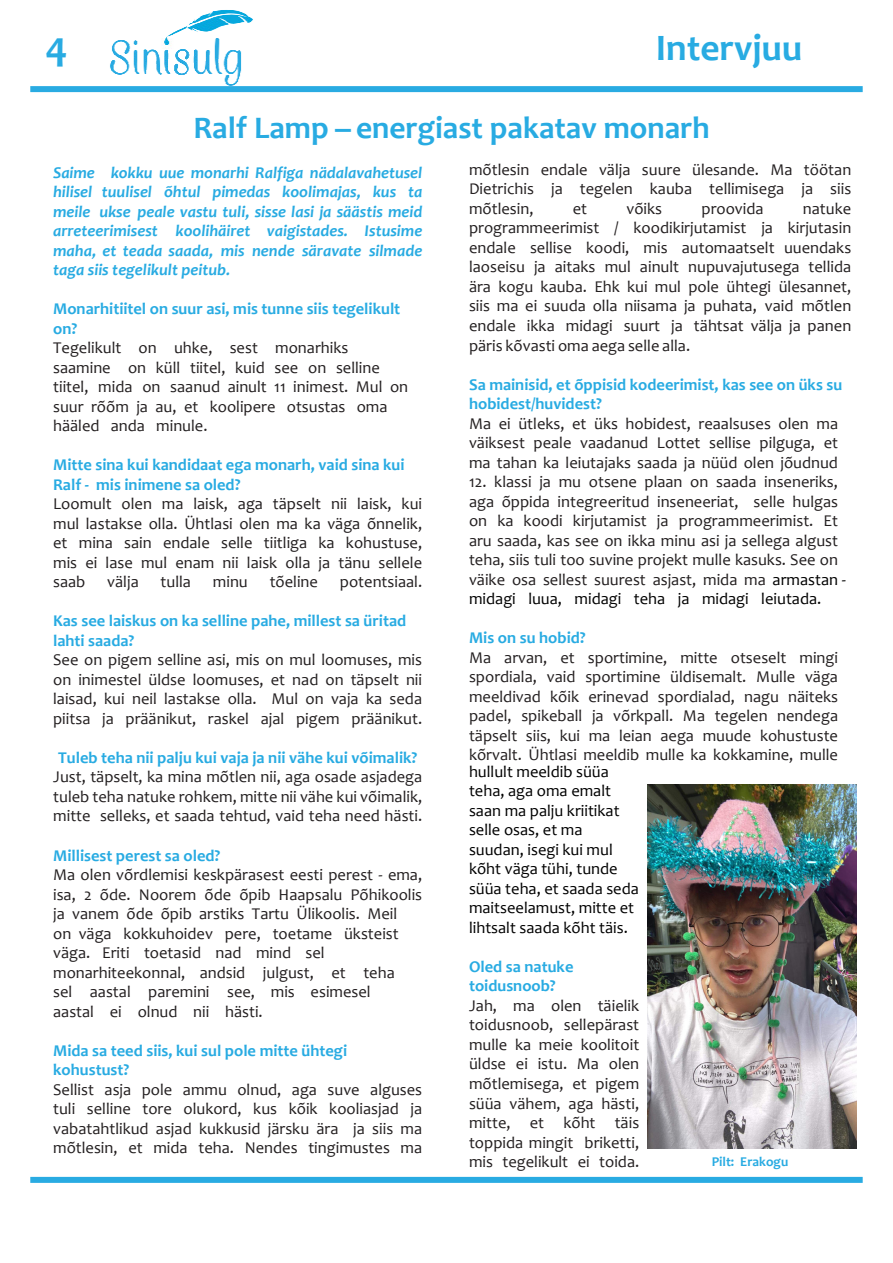
<style>
.page{position:relative;width:893px;height:1263px;background:#fff}
.page>*{position:absolute;margin:0;border:0;box-sizing:border-box;transform-origin:0 0}
.t1{font:700 42px "Candara";color:#29abe2}
.t2{font:700 37.5px "Candara";color:#28abe2}
.t3{font:700 31.5px "Candara";color:#28abe2}
.t4{font:16.5px/19.5px "Candara";color:#231f20}
.t5{font:italic 700 16.5px/19.5px "Candara";color:#28abe2;text-align:justify}
.t6{font:16.5px/19.5px "Candara";color:#000}
.t7{font:700 13.5px "Candara";color:#28abe2}
.s1{font-weight:700;color:#28abe2}
.s2{color:#000}
</style>
<div class="page">
<div style="left:30px;top:1177px;width:833px;height:6px;background:#29abe2"></div>
<div style="left:30px;top:86px;width:833px;height:6px;background:#29abe2"></div>
<img style="left:110px;top:10px;width:143px;height:76px">
<img style="left:648px;top:785px;width:209px;height:363px">
<p class="t1" style="left:46px;top:20px;width:24px">4</p>
<p class="t2" style="left:656px;top:24px;width:148px">Intervjuu</p>
<p class="t3" style="left:193px;top:108px;width:518px">Ralf Lamp energiast pakatav monarh</p>
<p class="t3" style="left:335px;top:94px;width:17px">_</p>
<p class="t5" style="left:53px;top:162px;width:371px">Saime kokku uue monarhi Ralfiga nädalavahetusel hilisel tuulisel õhtul pimedas koolimajas, kus ta meile ukse peale vastu tuli, sisse lasi ja säästis meid arreteerimisest koolihäiret vaigistades. Istusime maha, et teada saada, mis nende säravate silmade taga siis tegelikult peitub.</p>
<p class="t4" style="left:53px;top:299px;width:357px"><span class="s1">Monarhitiitel on suur asi, mis tunne siis tegelikult on?<br></span>Tegelikult on uhke, sest monarhiks saamine on küll tiitel, kuid see on selline tiitel, mida on saanud ainult 11 inimest. Mul on suur rõõm ja au, et koolipere otsustas oma hääled anda minule.</p>
<p class="t4" style="left:53px;top:455px;width:371px"><span class="s1">Mitte sina kui kandidaat ega monarh, vaid sina kui Ralf - mis inimene sa oled?<br></span>Loomult olen ma laisk, aga täpselt nii laisk, kui mul lastakse olla. Ühtlasi olen ma ka väga õnnelik, et mina sain endale selle tiitliga ka kohustuse, mis ei lase mul enam nii laisk olla ja tänu sellele saab</p>
<p class="t4" style="left:107px;top:572px;width:33px">välja</p>
<p class="t4" style="left:161px;top:572px;width:32px">tulla</p>
<p class="t4" style="left:213px;top:572px;width:36px">minu</p>
<p class="t4" style="left:270px;top:572px;width:50px">tõeline</p>
<p class="t4" style="left:340px;top:572px;width:84px">potentsiaal.</p>
<p class="t4" style="left:53px;top:611px;width:371px"><span class="s1">Kas see laiskus on ka selline pahe, millest sa üritad lahti saada?<br></span>See on pigem selline asi, mis on mul loomuses, mis on inimestel üldse loomuses, et nad on täpselt nii laisad, kui neil lastakse olla. Mul on vaja ka seda piitsa ja präänikut, raskel ajal pigem präänikut.</p>
<p class="t4" style="left:53px;top:748px;width:371px;text-align:center"><span class="s1">Tuleb teha nii palju kui vaja ja nii vähe kui võimalik?<br></span>Just, täpselt, ka mina mõtlen nii, aga osade asjadega tuleb teha natuke rohkem, mitte nii vähe kui võimalik, mitte selleks, et saada tehtud, vaid teha need hästi.</p>
<p class="t4" style="left:53px;top:845px;width:371px"><span class="s1">Millisest perest sa oled?<br></span>Ma olen võrdlemisi keskpärasest eesti perest - ema, isa, 2 õde. Noorem õde õpib Haapsalu Põhikoolis ja vanem õde õpib arstiks Tartu Ülikoolis. Meil<br>on väga kokkuhoidev pere, toetame üksteist väga. Eriti toetasid nad mind sel monarhiteekonnal, andsid julgust, et teha<br>sel aastal paremini see, mis esimesel<br>aastal ei olnud nii hästi.</p>
<p class="t4" style="left:53px;top:1040px;width:371px"><span class="s1">Mida sa teed siis, kui sul pole mitte ühtegi kohustust?<br></span>Sellist asja pole ammu olnud, aga suve alguses tuli selline tore olukord, kus kõik kooliasjad ja vabatahtlikud asjad kukkusid järsku ära ja siis ma mõtlesin, et mida teha. Nendes tingimustes ma</p>
<p class="t4" style="left:469px;top:160px;width:384px;text-align:justify">mõtlesin endale välja suure ülesande. Ma töötan Dietrichis ja tegelen kauba tellimisega ja siis mõtlesin,</p>
<p class="t4" style="left:469px;top:199px;width:384px;text-align:justify;text-indent:334px">natuke programmeerimist / koodikirjutamist ja kirjutasin endale sellise koodi, mis automaatselt uuendaks laoseisu ja aitaks mul ainult nupuvajutusega tellida ära kogu kauba. Ehk kui mul pole ühtegi ülesannet, siis ma ei suuda olla niisama ja puhata, vaid mõtlen endale ikka midagi suurt ja tähtsat välja ja panen päris kõvasti oma aega selle alla.</p>
<p class="t4" style="left:469px;top:374px;width:375px"><span class="s1">Sa mainisid, et õppisid kodeerimist, kas see on üks su hobidest/huvidest?<br></span>Ma ei ütleks, et üks hobidest, reaalsuses olen ma väiksest peale vaadanud Lottet sellise pilguga, et ma tahan ka leiutajaks saada ja nüüd olen jõudnud</p>
<p class="t4" style="left:469px;top:472px;width:378px">12. klassi ja mu otsene plaan on saada inseneriks, aga õppida integreeritud inseneeriat, selle hulgas on ka koodi kirjutamist ja programmeerimist. Et aru saada, kas see on ikka minu asi ja sellega algust teha, siis tuli too suvine projekt mulle kasuks. See on väike osa sellest suurest asjast, mida ma <span class="s2">armastan - midagi luua, midagi teha ja midagi leiutada.</span></p>
<p class="t4" style="left:469px;top:628px;width:371px"><span class="s1">Mis on su hobid?<br></span>Ma arvan, et sportimine, mitte otseselt mingi spordiala, vaid sportimine üldisemalt. Mulle väga meeldivad kõik erinevad spordialad, nagu näiteks padel, spikeball ja võrkpall. Ma tegelen nendega täpselt siis, kui ma leian aega muude kohustuste kõrvalt. Ühtlasi meeldib mulle ka kokkamine, mulle</p>
<p class="t6" style="left:469px;top:762px;width:171px">hullult meeldib süüa teha, aga oma emalt saan ma palju kriitikat selle osas, et ma suudan, isegi kui mul kõht väga tühi, tunde süüa teha, et saada seda maitseelamust, mitte et lihtsalt saada kõht täis.</p>
<p class="t4" style="left:469px;top:957px;width:172px"><span class="s1">Oled sa natuke toidusnoob?<br></span>Jah, ma olen täielik toidusnoob, sellepärast mulle ka meie koolitoit üldse ei istu. Ma olen mõtlemisega, et pigem süüa vähem, aga hästi, mitte, et kõht täis toppida mingit briketti, mis tegelikult ei toida.</p>
<p class="t4" style="left:573px;top:199px;width:16px">et</p>
<p class="t4" style="left:626px;top:199px;width:37px">võiks</p>
<p class="t4" style="left:701px;top:199px;width:64px">proovida</p>
<p class="t7" style="left:712px;top:1153px;width:78px">Pilt: Erakogu</p>
</div>
